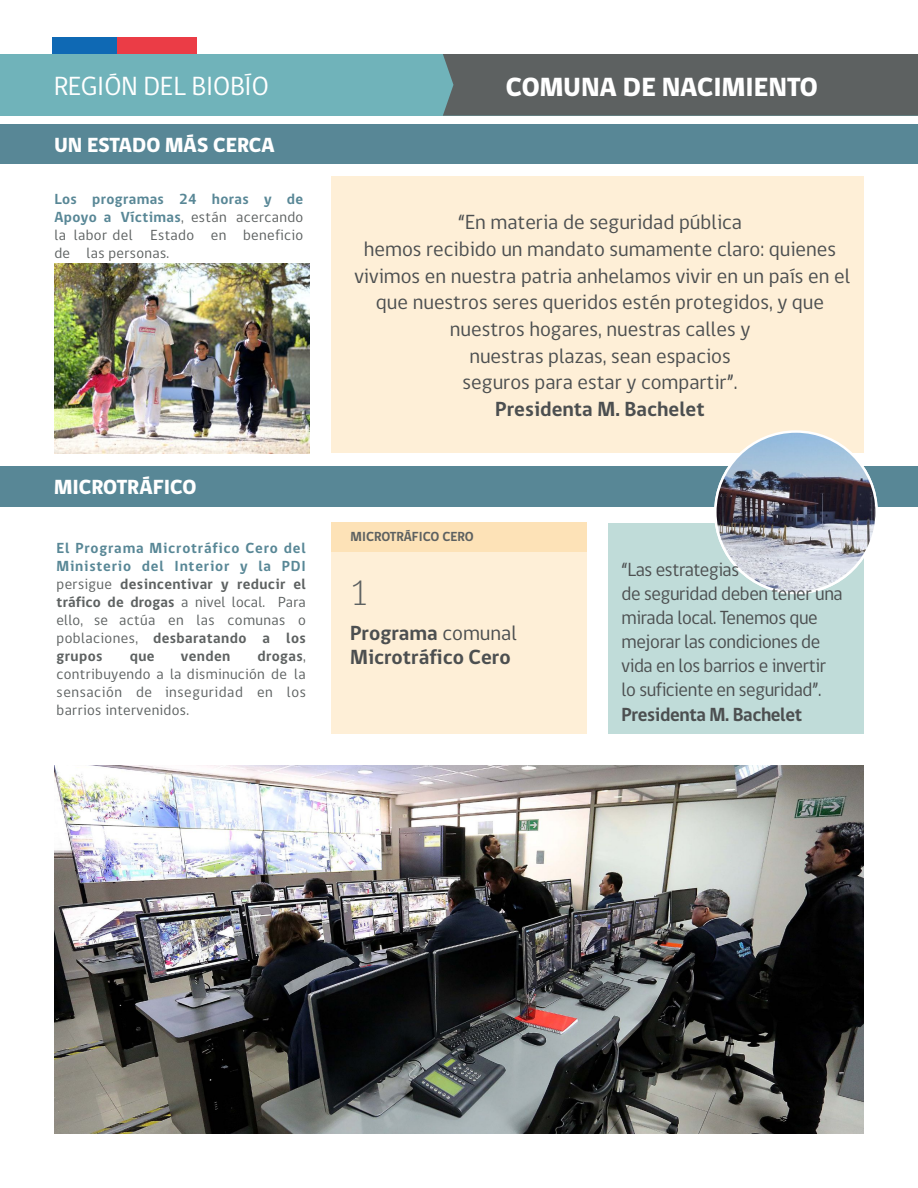
<style>
.page{position:relative;width:918px;height:1188px;background:#fff}
.page>*{position:absolute;margin:0;border:0;box-sizing:border-box;transform-origin:0 0}
.t1{font:300 36px "gob CL";color:#5d6161}
.t2{font:800 27px "gob CL";color:#fff}
.t3{font:27px "gob CL";color:#fff}
.t4{font:21px/26.7px "gob CL";color:#4c4f50;text-align:center}
.t5{font:700 21px/24px "gob CL";color:#4c4f50}
.t6{font:800 21px "gob CL";color:#fff}
.t7{font:19.5px/24px "gob CL";letter-spacing:-.02em;color:#4c4f50}
.t8{font:700 19.5px "gob CL";letter-spacing:-.02em;color:#4c4f50}
.t9{font:15px/18px "gob CL";letter-spacing:.02em;color:#5d6161;text-align:justify}
.t10{font:700 15px "gob CL";letter-spacing:.025em;color:#5d6161}
.t11{font:700 13.5px "gob CL";color:#5d6161}
.s1{font-weight:700;color:#588796}
.s2{font-weight:700}
.s3{font-weight:400}
</style>
<div class="page">
<div style="left:608px;top:523px;width:256px;height:210px;background:#c0dcd9"></div>
<div style="left:0;top:467px;width:918px;height:39px;background:#588796"></div>
<div style="left:52px;top:37px;width:66px;height:17px;background:#0f69b4"></div>
<div style="left:118px;top:37px;width:79px;height:17px;background:#eb3c46"></div>
<div style="left:0;top:125px;width:918px;height:39px;background:#588796"></div>
<div style="left:0;top:54px;width:918px;height:62px;background:#70b3ba"></div>
<div style="left:443px;top:54px;width:475px;height:62px;background:#5d6161"></div>
<img style="left:54px;top:264px;width:256px;height:189px">
<div style="left:0;top:468px;width:918px;height:39px;background:#588796"></div>
<div style="left:331px;top:522px;width:256px;height:211px;background:#feefd7"></div>
<div style="left:331px;top:522px;width:256px;height:30px;background:#fde2b7"></div>
<img style="left:54px;top:765px;width:810px;height:369px">
<div style="left:331px;top:177px;width:533px;height:276px;background:#feefd7"></div>
<img style="left:715px;top:432px;width:162px;height:161px;border-radius:81px">
<h2 class="t3" style="left:54px;top:68px;width:216px">REGIÓN DEL BIOBÍO</h2>
<h2 class="t2" style="left:506px;top:68px;width:313px">COMUNA DE NACIMIENTO</h2>
<h3 class="t6" style="left:54px;top:131px;width:222px">UN ESTADO MÁS CERCA</h3>
<p class="t9" style="left:54px;top:191px;width:250px"><span class="s1">Los programas 24 horas y de Apoyo a Víctimas</span>, están acercando la labor del Estado en beneficio de las personas.</p>
<h3 class="t6" style="left:54px;top:473px;width:144px">MICROTRÁFICO</h3>
<p class="t9" style="left:57px;top:540px;width:251px"><span class="s1">El Programa Microtráfico Cero del Ministerio del Interior y la PDI </span>persigue <span class="s2">desincentivar y reducir el tráfico de drogas</span> a nivel local. Para ello, se actúa en las comunas o poblaciones, <span class="s2">desbaratando a los grupos</span></p>
<p class="t9" style="left:57px;top:648px;width:251px;text-indent:201px"><span class="s2">drogas</span>, contribuyendo a la disminución de la sensación de inseguridad en los barrios intervenidos.</p>
<p class="t10" style="left:130px;top:646px;width:26px">que</p>
<p class="t10" style="left:181px;top:646px;width:51px">venden</p>
<p class="t4" style="left:354px;top:209px;width:497px">“En materia de seguridad pública<br>hemos recibido un mandato sumamente claro: quienes vivimos en nuestra patria anhelamos vivir en un país en el que nuestros seres queridos estén protegidos, y que nuestros hogares, nuestras calles y<br>nuestras plazas, sean espacios<br>seguros para estar y compartir”.</p>
<h3 class="t5" style="left:495px;top:398px;width:211px">Presidenta M. Bachelet</h3>
<p class="t11" style="left:351px;top:527px;width:125px">MICROTRÁFICO CERO</p>
<h1 class="t1" style="left:350px;top:569px;width:20px">1</h1>
<h3 class="t5" style="left:350px;top:621px;width:168px">Programa <span class="s3">comunal<br></span>Microtráfico Cero</h3>
<h3 class="t7" style="left:622px;top:558px;width:223px">“Las estrategias<br>de seguridad deben tener una mirada local. Tenemos que mejorar las condiciones de vida en los barrios e invertir lo suficiente en seguridad”.</h3>
<h3 class="t8" style="left:622px;top:701px;width:182px">Presidenta M. Bachelet</h3>
</div>
